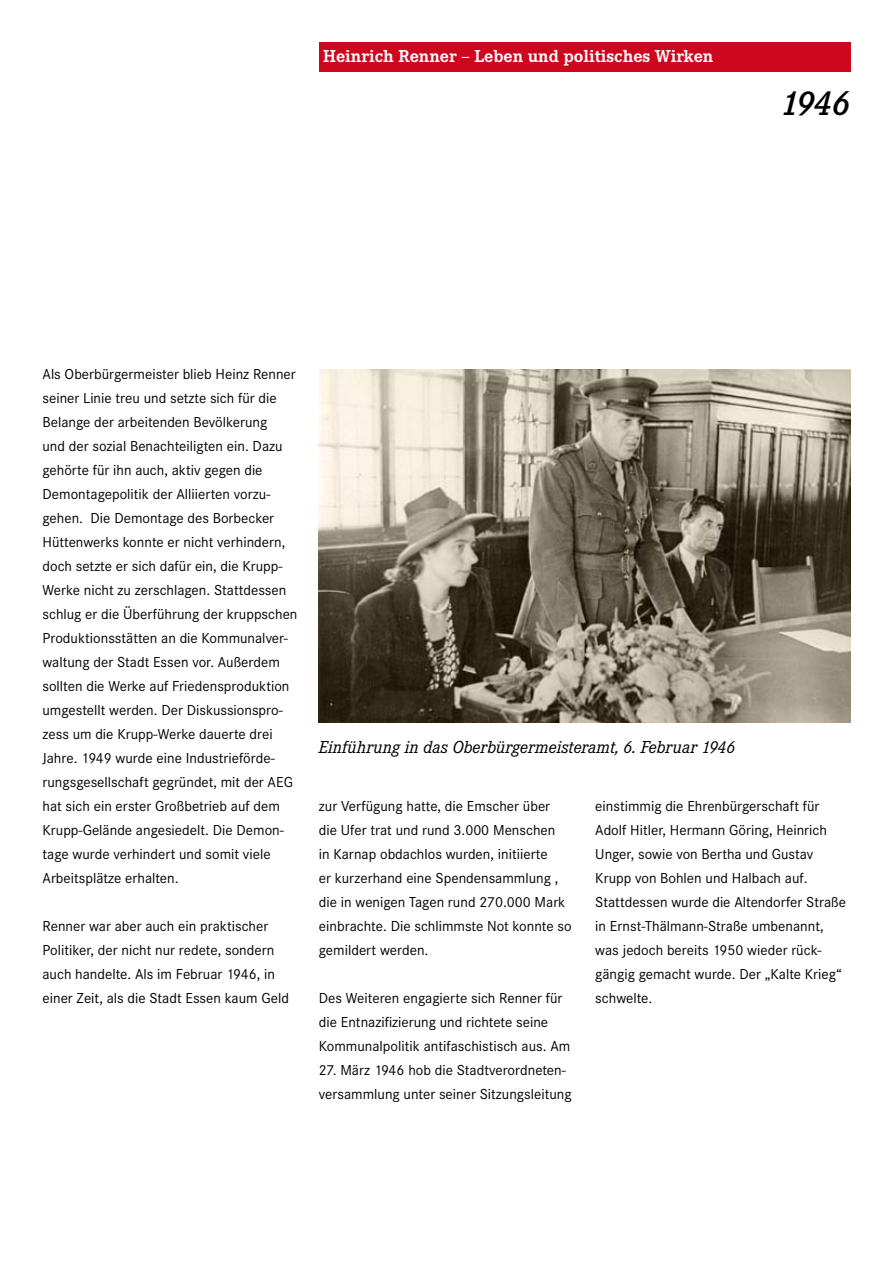
<style>
.page{position:relative;width:893px;height:1263px;background:#fff}
.page>*{position:absolute;margin:0;border:0;box-sizing:border-box;transform-origin:0 0}
.t1{font:italic 600 36px "Corporate E";color:#000}
.t2{font:italic 18px "Corporate E";color:#000}
.t3{font:700 18px "Corporate E";color:#fff}
.t4{font:15px/24px "Corporate S";color:#000}
</style>
<div class="page">
<div style="left:319px;top:43px;width:531px;height:29px;background:#cd071e"></div>
<img style="left:319px;top:370px;width:531px;height:353px">
<p class="t3" style="left:323px;top:46px;width:392px">Heinrich Renner – Leben und politisches Wirken</p>
<h1 class="t1" style="left:781px;top:83px;width:71px">1946</h1>
<p class="t4" style="left:43px;top:362px;width:256px">Als Oberbürgermeister blieb Heinz Renner seiner Linie treu und setzte sich für die Belange der arbeitenden Bevölkerung<br>und der sozial Benachteiligten ein. Dazu gehörte für ihn auch, aktiv gegen die Demontagepolitik der Alliierten vorzu&shy;gehen. Die Demontage des Borbecker Hüttenwerks konnte er nicht verhindern, doch setzte er sich dafür ein, die Krupp-Werke nicht zu zerschlagen. Stattdessen schlug er die Überführung der kruppschen Produktionsstätten an die Kommunalver&shy;waltung der Stadt Essen vor. Außerdem sollten die Werke auf Friedensproduktion umgestellt werden. Der Diskussionspro&shy;zess um die Krupp-Werke dauerte drei Jahre. 1949 wurde eine Industrieförde&shy;rungsgesellschaft gegründet, mit der AEG hat sich ein erster Großbetrieb auf dem Krupp-Gelände angesiedelt. Die Demon&shy;tage wurde verhindert und somit viele Arbeitsplätze erhalten.</p>
<p class="t4" style="left:43px;top:914px;width:248px">Renner war aber auch ein praktischer Politiker, der nicht nur redete, sondern auch handelte. Als im Februar 1946, in einer Zeit, als die Stadt Essen kaum Geld</p>
<p class="t2" style="left:319px;top:738px;width:418px">Einführung in das Oberbürgermeisteramt, 6. Februar 1946</p>
<p class="t4" style="left:319px;top:794px;width:254px">zur Verfügung hatte, die Emscher über die Ufer trat und rund 3.000 Menschen<br>in Karnap obdachlos wurden, initiierte<br>er kurzerhand eine Spendensammlung , die in wenigen Tagen rund 270.000 Mark einbrachte. Die schlimmste Not konnte so gemildert werden.</p>
<p class="t4" style="left:319px;top:986px;width:253px">Des Weiteren engagierte sich Renner für die Entnazifizierung und richtete seine<br>Kommunalpolitik antifaschistisch aus. Am</p>
<p class="t4" style="left:319px;top:1058px;width:254px">27. März 1946 hob die Stadtverordneten&shy;versammlung unter seiner Sitzungsleitung</p>
<p class="t4" style="left:595px;top:794px;width:252px">einstimmig die Ehrenbürgerschaft für Adolf Hitler, Hermann Göring, Heinrich Unger, sowie von Bertha und Gustav Krupp von Bohlen und Halbach auf.<br>Stattdessen wurde die Altendorfer Straße in Ernst-Thälmann-Straße umbenannt, was jedoch bereits 1950 wieder rück&shy;gängig gemacht wurde. Der „Kalte Krieg“ schwelte.</p>
</div>
